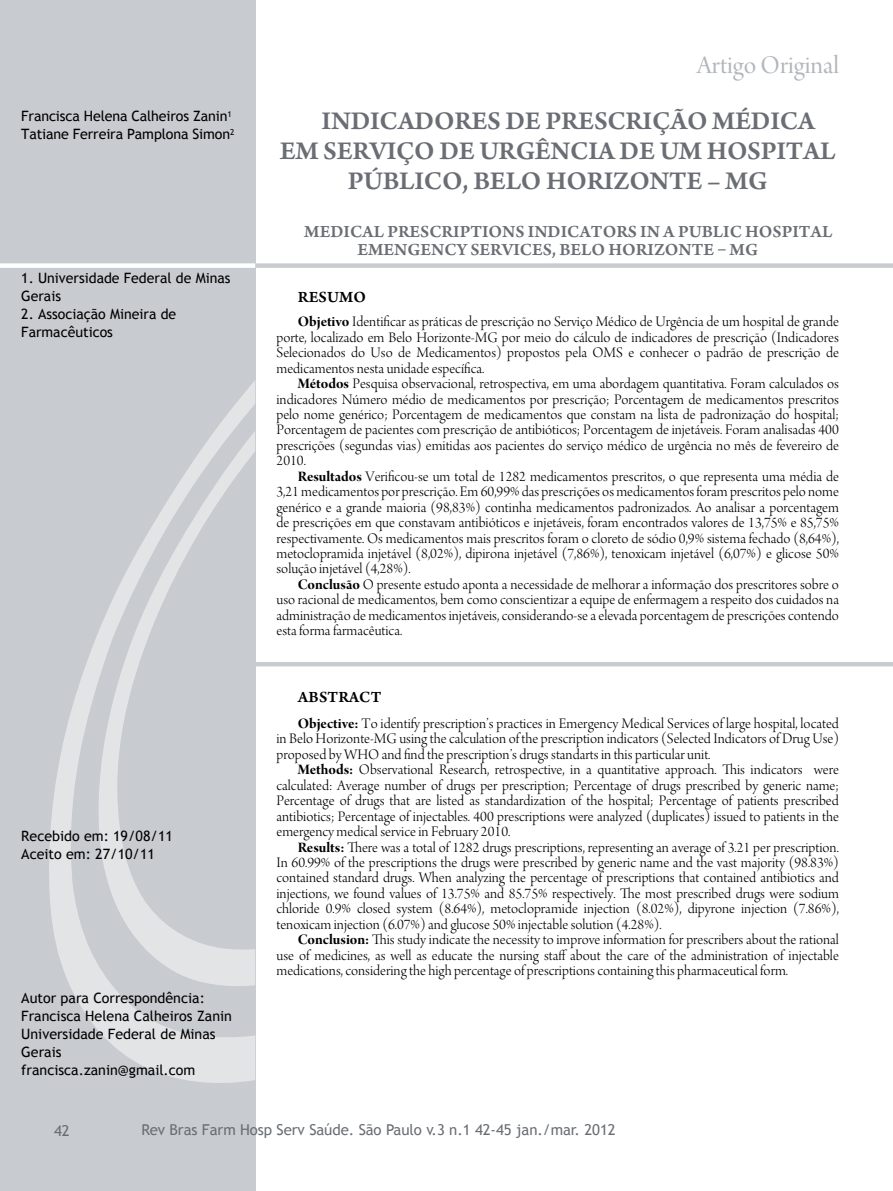
<style>
.page{position:relative;width:893px;height:1191px;background:#fff}
.page>*{position:absolute;margin:0;border:0;box-sizing:border-box;transform-origin:0 0}
.t1{font:27px "Arno Pro Smbd Sm Text";letter-spacing:-.01em;color:#6a6e74}
.t2{font:27px "Arno Pro Display";color:#b2b7bd}
.t3{font:18px "Arno Pro Smbd Sm Text";color:#6a6e74}
.t4{font:16.5px "Arno Pro Smbd Sm Text";letter-spacing:.01em;color:#000}
.t5{font:15.45px/15.5px "Arno Pro Light Display";color:#000;text-align:justify}
.t6{font:15px "Trebuchet MS";letter-spacing:-.005em;color:#6a6e74}
.t7{font:14.25px/18px "Trebuchet MS";color:#000}
.s1{font-family:"Arno Pro Bold Display"}
</style>
<div class="page">
<div style="left:0;top:0;width:255px;height:1191px;background:#c8cbcf"></div>
<svg style="left:49px;top:381px;width:206px;height:702px"></svg>
<svg style="left:98px;top:431px;width:157px;height:557px"></svg>
<div style="left:0;top:263px;width:892px;height:5px;background:#c8cbcf"></div>
<div style="left:0;top:263px;width:255px;height:5px;background:#faffff"></div>
<hr style="left:241px;top:662px;width:651px;height:4px;background:#c8cbcf">
<p class="t7" style="left:21px;top:108px;width:215px">Francisca Helena Calheiros Zanin<sup>1<br></sup>Tatiane Ferreira Pamplona Simon<sup>2</sup></p>
<p class="t7" style="left:21px;top:270px;width:211px">1. Universidade Federal de Minas<br>Gerais</p>
<p class="t7" style="left:21px;top:306px;width:156px">2. Associação Mineira de<br>Farmacêuticos</p>
<p class="t7" style="left:21px;top:828px;width:153px">Recebido em: 19/08/11<br>Aceito em: 27/10/11</p>
<p class="t7" style="left:21px;top:990px;width:212px">Autor para Correspondência:<br>Francisca Helena Calheiros Zanin<br>Universidade Federal de Minas<br>Gerais francisca.zanin@gmail.com</p>
<h1 class="t2" style="left:696px;top:50px;width:144px">Artigo Original</h1>
<h1 class="t1" style="left:321px;top:105px;width:495px">INDICADORES DE PRESCRIÇÃO MÉDICA</h1>
<h1 class="t1" style="left:280px;top:135px;width:557px">EM SERVIÇO DE URGÊNCIA DE UM HOSPITAL</h1>
<h1 class="t1" style="left:348px;top:165px;width:421px">PÚBLICO, BELO HORIZONTE – MG</h1>
<p class="t3" style="left:304px;top:221px;width:28px">MEDICAL</p>
<p class="t3" style="left:387px;top:221px;width:23px">PRESCRIPTIONS</p>
<p class="t3" style="left:528px;top:221px;width:12px">INDICATORS</p>
<p class="t3" style="left:640px;top:221px;width:60px">IN A PUBLIC</p>
<p class="t3" style="left:745px;top:221px;width:26px">HOSPITAL</p>
<p class="t3" style="left:357px;top:239px;width:25px">EMENGENC</p>
<p class="t3" style="left:456px;top:239px;width:35px">Y SERVICES</p>
<p class="t3" style="left:552px;top:239px;width:208px">, BELO HORIZONTE – MG</p>
<p class="t4" style="left:298px;top:287px;width:24px">RESUMO</p>
<p class="t5" style="left:276px;top:315px;width:564px;text-indent:21px"><span class="s1">Objetivo</span> Identificar as práticas de prescrição no Serviço Médico de Urgência de um hospital de grande porte, localizado em Belo Horizonte-MG por meio do cálculo de indicadores de prescrição (Indicadores Selecionados do Uso de Medicamentos) propostos pela OMS e conhecer o padrão de prescrição de medicamentos nesta unidade específica.</p>
<p class="t5" style="left:276px;top:377px;width:564px;text-indent:21px"><span class="s1">Métodos</span> Pesquisa observacional, retrospectiva, em uma abordagem quantitativa. Foram calculados os indicadores Número médio de medicamentos por prescrição; Porcentagem de medicamentos prescritos pelo nome genérico; Porcentagem de medicamentos que constam na lista de padronização do hospital; Porcentagem de pacientes com prescrição de antibióticos; Porcentagem de injetáveis. Foram analisadas 400 prescrições (segundas vias) emitidas aos pacientes do serviço médico de urgência no mês de fevereiro de 2010.</p>
<p class="t5" style="left:276px;top:470px;width:564px;text-indent:21px"><span class="s1">Resultados</span> Verificou-se um total de 1282 medicamentos prescritos, o que representa uma média de 3,21 medicamentos por prescrição. Em 60,99% das prescrições os medicamentos foram prescritos pelo nome genérico e a grande maioria (98,83%) continha medicamentos padronizados. Ao analisar a porcentagem de prescrições em que constavam antibióticos e injetáveis, foram encontrados valores de 13,75% e 85,75% respectivamente. Os medicamentos mais prescritos foram o cloreto de sódio 0,9% sistema fechado (8,64%), metoclopramida injetável (8,02%), dipirona injetável (7,86%), tenoxicam injetável (6,07%) e glicose 50% solução injetável (4,28%).</p>
<p class="t5" style="left:276px;top:578px;width:564px;text-indent:21px"><span class="s1">Conclusão</span> O presente estudo aponta a necessidade de melhorar a informação dos prescritores sobre o uso racional de medicamentos, bem como conscientizar a equipe de enfermagem a respeito dos cuidados na administração de medicamentos injetáveis, considerando-se a elevada porcentagem de prescrições contendo esta forma farmacêutica.</p>
<p class="t4" style="left:298px;top:687px;width:85px">ABSTRACT</p>
<p class="t5" style="left:276px;top:717px;width:564px;text-indent:21px"><span class="s1">Objective:</span> To identify prescription’s practices in Emergency Medical Services of large hospital, located in Belo Horizonte-MG using the calculation of the prescription indicators (Selected Indicators of Drug Use) proposed by WHO and find the prescription’s drugs standarts in this particular unit.</p>
<p class="t5" style="left:276px;top:763px;width:564px;text-indent:21px"><span class="s1">Methods:</span> Observational Research, retrospective, in a quantitative approach. This indicators were calculated: Average number of drugs per prescription; Percentage of drugs prescribed by generic name; Percentage of drugs that are listed as standardization of the hospital; Percentage of patients prescribed antibiotics; Percentage of injectables. 400 prescriptions were analyzed (duplicates) issued to patients in the emergency medical service in February 2010.</p>
<p class="t5" style="left:276px;top:840px;width:564px;text-indent:21px"><span class="s1">Results:</span> There was a total of 1282 drugs prescriptions, representing an average of 3.21 per prescription.<br>In 60.99% of the prescriptions the drugs were prescribed by generic name and the vast majority (98.83%) contained standard drugs. When analyzing the percentage of prescriptions that contained antibiotics and injections, we found values of 13.75% and 85.75% respectively. The most prescribed drugs were sodium chloride 0.9% closed system (8.64%), metoclopramide injection (8.02%), dipyrone injection (7.86%), tenoxicam injection (6.07%) and glucose 50% injectable solution (4.28%).</p>
<p class="t5" style="left:276px;top:933px;width:564px;text-indent:21px"><span class="s1">Conclusion:</span> This study indicate the necessity to improve information for prescribers about the rational use of medicines, as well as educate the nursing staff about the care of the administration of injectable medications, considering the high percentage of prescriptions containing this pharmaceutical form.</p>
<p class="t6" style="left:54px;top:1121px;width:17px">42</p>
<p class="t6" style="left:142px;top:1121px;width:475px">Rev Bras Farm Hosp Serv Saúde. São Paulo v.3 n.1 42-45 jan./mar. 2012</p>
</div>
